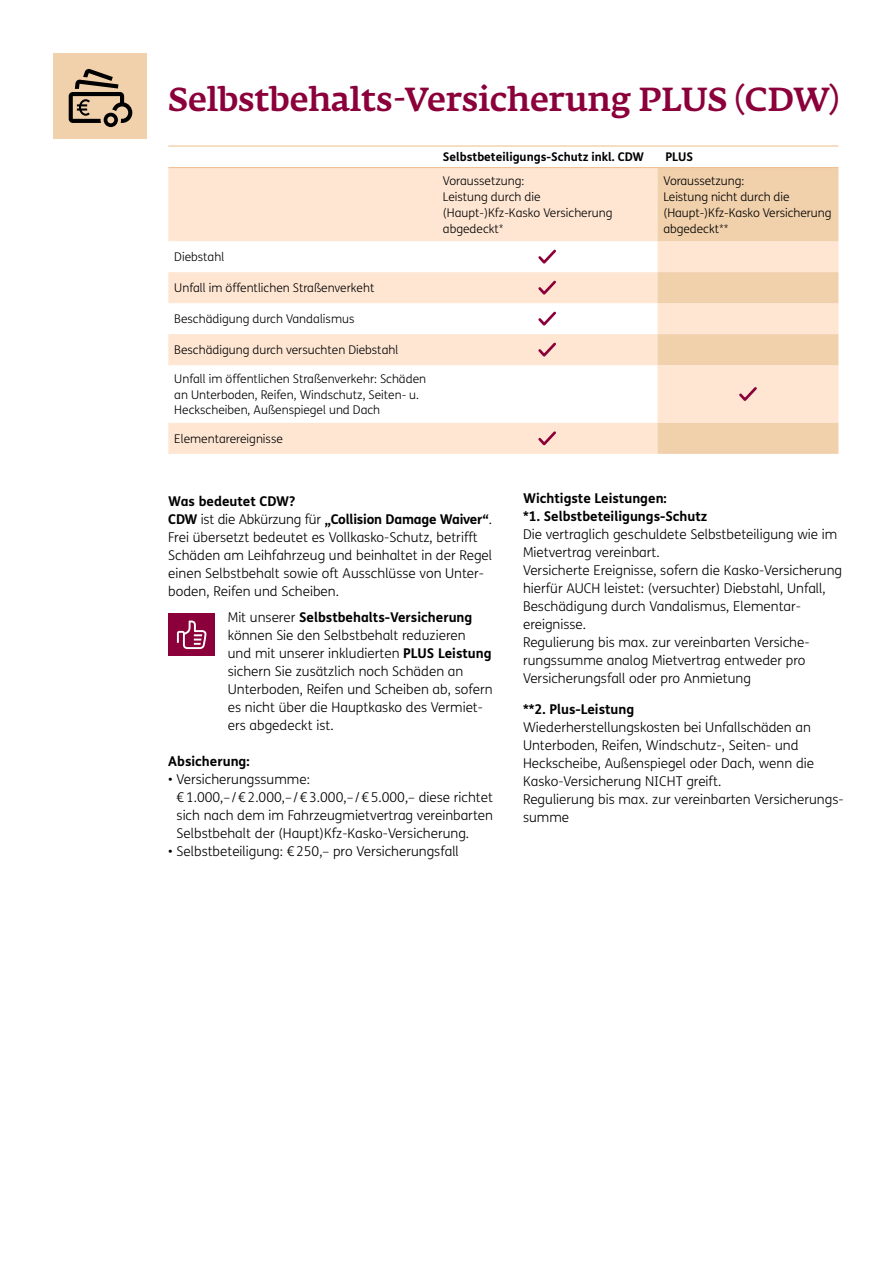
<style>
.page{position:relative;width:893px;height:1263px;background:#fff}
.page>*{position:absolute;margin:0;border:0;box-sizing:border-box;transform-origin:0 0}
.t1{font:500 33px "Fedra Serif A Pro";letter-spacing:-.005em;color:#8b003a}
.t2{font:300 13.5px/18px "FS Me";color:#000}
.t3{font:700 13.5px/18px "FS Me";color:#000}
.t4{font:300 12px/15.9px "FS Me";color:#000}
.t5{font:700 12px "FS Me";color:#000}
.s1{font-weight:700}
</style>
<div class="page">
<div style="left:53px;top:53px;width:94px;height:86px;background:#f1d0ac"></div>
<svg style="left:69px;top:69px;width:63px;height:58px"></svg>
<svg style="left:168px;top:168px;width:489px;height:286px;fill:#fee6d3"></svg>
<svg style="left:657px;top:168px;width:181px;height:286px;background:#f6d9bc"></svg>
<hr style="left:168px;top:146px;width:269px;height:1px;background:#efbc8b">
<hr style="left:437px;top:146px;width:220px;height:1px;background:#efbc8b">
<hr style="left:657px;top:146px;width:181px;height:1px;background:#efbc8b">
<hr style="left:168px;top:167px;width:269px;height:1px;background:#efbc8b">
<hr style="left:437px;top:167px;width:220px;height:1px;background:#efbc8b">
<hr style="left:657px;top:167px;width:181px;height:1px;background:#efbc8b">
<svg style="left:536px;top:247px;width:22px;height:19px"></svg>
<svg style="left:536px;top:278px;width:22px;height:19px"></svg>
<svg style="left:536px;top:309px;width:22px;height:19px"></svg>
<svg style="left:536px;top:340px;width:22px;height:19px"></svg>
<svg style="left:737px;top:384px;width:22px;height:20px"></svg>
<svg style="left:536px;top:429px;width:22px;height:19px"></svg>
<div style="left:168px;top:613px;width:47px;height:43px;background:#8b003a"></div>
<svg style="left:177px;top:620px;width:29px;height:29px"></svg>
<h1 class="t1" style="left:168px;top:80px;width:672px">Selbstbehalts-Versicherung PLUS (CDW)</h1>
<p class="t4" style="left:174px;top:249px;width:51px">Diebstahl</p>
<p class="t4" style="left:174px;top:280px;width:202px">Unfall im öffentlichen Straßenverkeht</p>
<p class="t4" style="left:174px;top:311px;width:182px">Beschädigung durch Vandalismus</p>
<p class="t4" style="left:174px;top:342px;width:225px">Beschädigung durch versuchten Diebstahl</p>
<p class="t4" style="left:174px;top:370px;width:253px">Unfall im öffentlichen Straßenverkehr: Schäden an Unterboden, Reifen, Windschutz, Seiten- u.<br>Heckscheiben, Außenspiegel und Dach</p>
<p class="t4" style="left:174px;top:430px;width:110px">Elementarereignisse</p>
<p class="t5" style="left:443px;top:147px;width:203px">Selbstbeteiligungs-Schutz inkl. CDW</p>
<p class="t5" style="left:665px;top:147px;width:29px">PLUS</p>
<p class="t4" style="left:443px;top:173px;width:171px">Voraussetzung:<br>Leistung durch die (Haupt-)Kfz-Kasko Versicherung abgedeckt*</p>
<p class="t4" style="left:663px;top:173px;width:169px">Voraussetzung:<br>Leistung nicht durch die (Haupt-)Kfz-Kasko Versicherung abgedeckt**</p>
<p class="t2" style="left:168px;top:491px;width:325px"><span class="s1">Was bedeutet CDW?<br>CDW</span> ist die Abkürzung für <span class="s1">„Collision Damage Waiver“</span>.<br>Frei übersetzt bedeutet es Vollkasko-Schutz, betrifft Schäden am Leihfahrzeug und beinhaltet in der Regel einen Selbstbehalt sowie oft Ausschlüsse von Unter&shy;boden, Reifen und Scheiben.</p>
<p class="t2" style="left:228px;top:608px;width:266px">Mit unserer <span class="s1">Selbstbehalts-Versicherung </span>können Sie den Selbstbehalt reduzieren<br>und mit unserer inkludierten <span class="s1">PLUS Leistung </span>sichern Sie zusätzlich noch Schäden an Unterboden, Reifen und Scheiben ab, sofern es nicht über die Hauptkasko des Vermiet&shy;ers abgedeckt ist.</p>
<p class="t3" style="left:168px;top:751px;width:83px">Absicherung:</p>
<p class="t2" style="left:177px;top:770px;width:318px;text-indent:-8px">• Versicherungssumme:<br>€1.000,–/€2.000,–/€3.000,– /€5.000,– diese richtet sich nach dem im Fahrzeugmietvertrag vereinbarten Selbstbehalt der (Haupt)Kfz-Kasko-Versicherung.</p>
<p class="t2" style="left:168px;top:842px;width:292px">• Selbstbeteiligung: €250,– pro Versicherungsfall</p>
<p class="t3" style="left:523px;top:489px;width:186px">Wichtigste Leistungen:<br>*1. Selbstbeteiligungs-Schutz</p>
<p class="t2" style="left:523px;top:525px;width:321px">Die vertraglich geschuldete Selbstbeteiligung wie im Mietvertrag vereinbart.<br>Versicherte Ereignisse, sofern die Kasko-Versicherung hierfür AUCH leistet: (versuchter) Diebstahl, Unfall, Beschädigung durch Vandalismus, Elementar&shy;ereignisse.<br>Regulierung bis max. zur vereinbarten Versiche&shy;rungssumme analog Mietvertrag entweder pro Versicherungsfall oder pro Anmietung</p>
<p class="t3" style="left:523px;top:700px;width:113px">**2. Plus-Leistung</p>
<p class="t2" style="left:523px;top:718px;width:322px">Wiederherstellungskosten bei Unfallschäden an Unterboden, Reifen, Windschutz-, Seiten- und Heckscheibe, Außenspiegel oder Dach, wenn die Kasko-Versicherung NICHT greift.<br>Regulierung bis max. zur vereinbarten Versicherungs&shy;summe</p>
</div>
